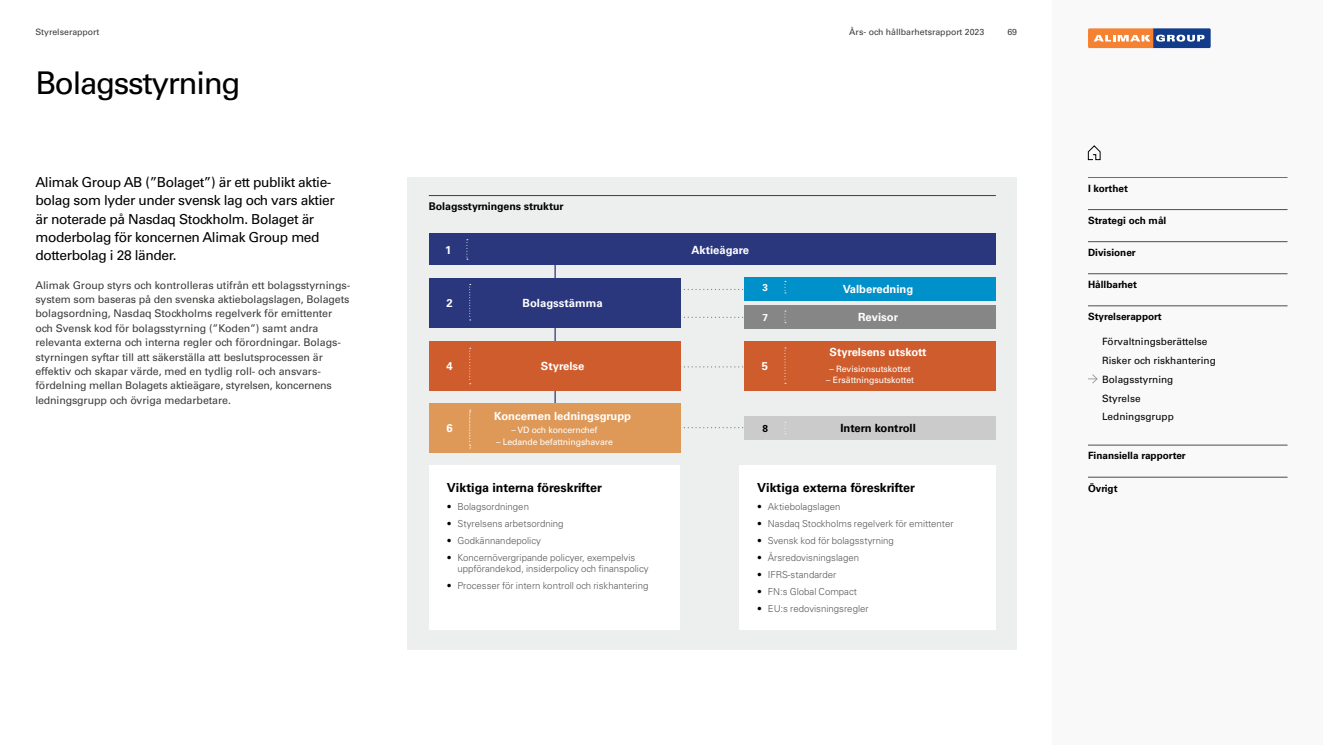
<style>
.page{position:relative;width:1323px;height:745px;background:#fff}
.page>*{position:absolute;margin:0;border:0;box-sizing:border-box;transform-origin:0 0}
.t1{font:31.25px "Univers LT Std";letter-spacing:-.04em;color:#000}
.t2{font:13.75px/18.1px "Univers LT Std";letter-spacing:-.03em;color:#000}
.t3{font:700 12.5px "Univers LT Std";color:#000}
.t4{font:700 11.25px "Univers LT Std";color:#fff}
.t5{font:700 11.25px "Univers LT Std";color:#000}
.t6{font:10.62px/14.4px "Univers LT Std";letter-spacing:-.005em;color:#3c3c3b}
.t7{font:700 10.62px "Univers LT Std";letter-spacing:-.005em;color:#000}
.t8{font:700 10px "Univers LT Std";color:#000}
.t9{font:10px/18.8px "Univers LT Std";color:#000}
.t10{font:700 10px "Univers LT Std";color:#fff}
.t11{font:300 9.62px/11.5px "Univers LT Std";color:#585857}
.t12{font:8.75px "Univers LT Std";letter-spacing:-.01em;color:#fff}
.t13{font:8.75px "Univers LT Std";color:#3c3c3b}
.s1{color:#000}
</style>
<div class="page">
<div style="left:407px;top:177px;width:610px;height:472px;background:#edeeee"></div>
<hr style="left:429px;top:195px;width:567px;height:1px;background:#3c3c3b">
<div style="left:429px;top:464px;width:251px;height:165px;background:#fff"></div>
<div style="left:739px;top:464px;width:257px;height:165px;background:#fff"></div>
<hr style="left:554px;top:251px;width:2px;height:174px;background:#2a377d">
<div style="left:429px;top:233px;width:566px;height:32px;background:#2a377d"></div>
<svg style="left:466px;top:239px;width:2px;height:20px"></svg>
<svg style="left:680px;top:366px;width:63px;height:1px"></svg>
<div style="left:744px;top:341px;width:252px;height:49px;background:#ce5c2d"></div>
<svg style="left:784px;top:347px;width:2px;height:36px"></svg>
<svg style="left:680px;top:427px;width:64px;height:1px"></svg>
<div style="left:744px;top:416px;width:252px;height:23px;background:#cbcbcb"></div>
<svg style="left:680px;top:316px;width:64px;height:2px"></svg>
<div style="left:744px;top:305px;width:252px;height:23px;background:#868686"></div>
<svg style="left:784px;top:310px;width:2px;height:13px"></svg>
<svg style="left:680px;top:289px;width:64px;height:1px"></svg>
<div style="left:744px;top:277px;width:252px;height:23px;background:#0090ca"></div>
<div style="left:429px;top:403px;width:251px;height:49px;background:#de9857"></div>
<svg style="left:469px;top:409px;width:2px;height:39px"></svg>
<div style="left:429px;top:341px;width:251px;height:49px;background:#ce5c2d"></div>
<svg style="left:469px;top:347px;width:2px;height:37px"></svg>
<div style="left:429px;top:278px;width:251px;height:49px;background:#2a377d"></div>
<svg style="left:469px;top:284px;width:2px;height:36px"></svg>
<div style="left:1052px;top:0;width:271px;height:744px;background:#f9f9f9"></div>
<svg style="left:1088px;top:28px;width:122px;height:20px;background:#a07e79"></svg>
<svg style="left:1087px;top:145px;width:14px;height:15px"></svg>
<hr style="left:1088px;top:177px;width:199px;height:1px;background:#6f6f6e">
<hr style="left:1088px;top:209px;width:199px;height:1px;background:#4d4d4d">
<hr style="left:1088px;top:241px;width:199px;height:1px;background:#4d4d4d">
<hr style="left:1088px;top:273px;width:199px;height:1px;background:#4d4d4d">
<hr style="left:1088px;top:305px;width:199px;height:1px;background:#4d4d4d">
<hr style="left:1088px;top:444px;width:199px;height:1px;background:#4d4d4d">
<hr style="left:1088px;top:476px;width:199px;height:1px;background:#4d4d4d">
<svg style="left:1088px;top:374px;width:10px;height:10px"></svg>
<p class="t13" style="left:35px;top:27px;width:65px">Styrelserapport</p>
<p class="t13" style="left:849px;top:27px;width:137px">Års- och hållbarhetsrapport 2023</p>
<p class="t13" style="left:1007px;top:27px;width:11px">69</p>
<h1 class="t1" style="left:35px;top:64px;width:207px">Bolagsstyrning</h1>
<p class="t2" style="left:35px;top:173px;width:301px">Alimak Group AB (”Bolaget”) är ett publikt aktie&shy;bolag som lyder under svensk lag och vars aktier är noterade på Nasdaq Stockholm. Bolaget är moderbolag för koncernen Alimak Group med dotterbolag i 28 länder.</p>
<p class="t6" style="left:35px;top:277px;width:316px">Alimak Group styrs och kontrolleras utifrån ett bolagsstyrnings&shy;system som baseras på den svenska aktiebolagslagen, Bolagets bolagsordning, Nasdaq Stockholms regelverk för emittenter och Svensk kod för bolagsstyrning (”Koden”) samt andra relevanta externa och interna regler och förordningar. Bolags&shy;styrningen syftar till att säkerställa att beslutsprocessen är effektiv och skapar värde, med en tydlig roll- och ansvars&shy;fördelning mellan Bolagets aktieägare, styrelsen, koncernens ledningsgrupp och övriga medarbetare.</p>
<p class="t7" style="left:429px;top:200px;width:136px">Bolagsstyrningens struktur</p>
<p class="t4" style="left:445px;top:243px;width:8px">1</p>
<p class="t4" style="left:691px;top:243px;width:59px">Aktieägare</p>
<p class="t4" style="left:446px;top:296px;width:8px">2</p>
<p class="t4" style="left:522px;top:296px;width:82px">Bolagsstämma</p>
<p class="t4" style="left:446px;top:359px;width:8px">4</p>
<p class="t4" style="left:541px;top:359px;width:45px">Styrelse</p>
<p class="t4" style="left:446px;top:421px;width:8px">6</p>
<p class="t4" style="left:494px;top:409px;width:139px">Koncernen ledningsgrupp</p>
<p class="t12" style="left:512px;top:424px;width:87px">– VD och koncernchef</p>
<p class="t12" style="left:496px;top:436px;width:118px">– Ledande befattningshavare</p>
<p class="t10" style="left:762px;top:281px;width:7px">3</p>
<p class="t4" style="left:843px;top:282px;width:72px">Valberedning</p>
<p class="t10" style="left:762px;top:311px;width:7px">7</p>
<p class="t4" style="left:858px;top:310px;width:42px">Revisor</p>
<p class="t4" style="left:762px;top:359px;width:8px">5</p>
<p class="t4" style="left:829px;top:345px;width:99px">Styrelsens utskott</p>
<p class="t12" style="left:829px;top:363px;width:83px">– Revisionsutskottet</p>
<p class="t12" style="left:826px;top:375px;width:90px">– Ersättningsutskottet</p>
<p class="t8" style="left:762px;top:422px;width:7px">8</p>
<p class="t5" style="left:840px;top:421px;width:77px">Intern kontroll</p>
<p class="t3" style="left:447px;top:479px;width:156px">Viktiga interna föreskrifter</p>
<p class="t11" style="left:447px;top:500px;width:84px"><span class="s1">•</span> Bolagsordningen</p>
<p class="t11" style="left:447px;top:517px;width:118px"><span class="s1">•</span> Styrelsens arbetsordning</p>
<p class="t11" style="left:447px;top:534px;width:96px"><span class="s1">•</span> Godkännandepolicy</p>
<p class="t11" style="left:457px;top:551px;width:193px;text-indent:-11px"><span class="s1">•</span> Koncernövergripande policyer, exempelvis uppförandekod, insiderpolicy och finanspolicy</p>
<p class="t11" style="left:447px;top:580px;width:203px"><span class="s1">•</span> Processer för intern kontroll och riskhantering</p>
<p class="t3" style="left:757px;top:479px;width:159px">Viktiga externa föreskrifter</p>
<p class="t11" style="left:757px;top:500px;width:85px"><span class="s1">•</span> Aktiebolagslagen</p>
<p class="t11" style="left:757px;top:517px;width:198px"><span class="s1">•</span> Nasdaq Stockholms regelverk för emittenter</p>
<p class="t11" style="left:757px;top:534px;width:138px"><span class="s1">•</span> Svensk kod för bolagsstyrning</p>
<p class="t11" style="left:757px;top:551px;width:103px"><span class="s1">•</span> Årsredovisningslagen</p>
<p class="t11" style="left:757px;top:568px;width:81px"><span class="s1">•</span> IFRS-standarder</p>
<p class="t11" style="left:757px;top:585px;width:101px"><span class="s1">•</span> FN:s Global Compact</p>
<p class="t11" style="left:757px;top:602px;width:113px"><span class="s1">•</span> EU:s redovisningsregler</p>
<p class="t8" style="left:1088px;top:182px;width:42px">I korthet</p>
<p class="t8" style="left:1088px;top:214px;width:80px">Strategi och mål</p>
<p class="t8" style="left:1088px;top:246px;width:49px">Divisioner</p>
<p class="t8" style="left:1088px;top:278px;width:51px">Hållbarhet</p>
<p class="t8" style="left:1088px;top:310px;width:75px">Styrelserapport</p>
<p class="t9" style="left:1102px;top:332px;width:115px">Förvaltningsberättelse<br>Risker och riskhantering<br>Bolagsstyrning<br>Styrelse<br>Ledningsgrupp</p>
<p class="t8" style="left:1088px;top:450px;width:99px">Finansiella rapporter</p>
<p class="t8" style="left:1088px;top:482px;width:31px">Övrigt</p>
</div>
